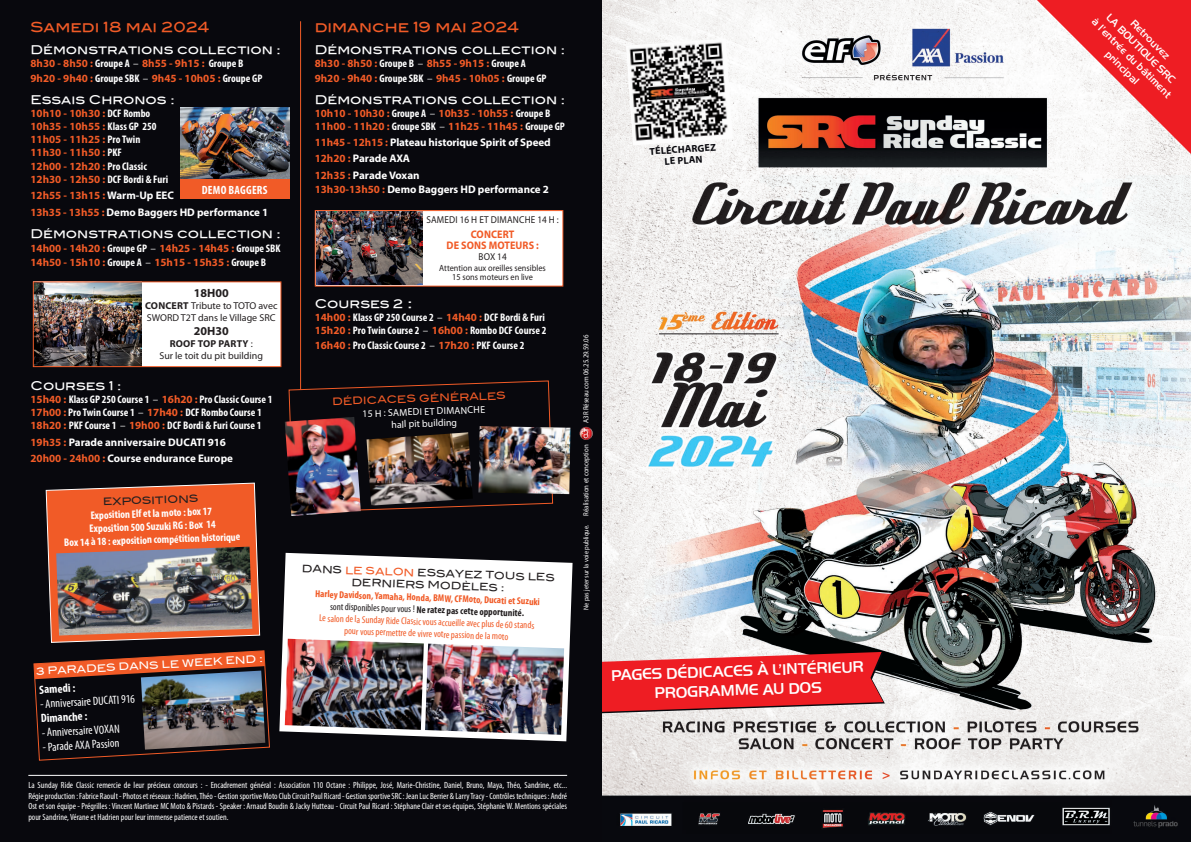
<style>
.page{position:relative;width:1191px;height:842px;background:#fff}
.page>*{position:absolute;margin:0;border:0;box-sizing:border-box;transform-origin:0 0}
.t1{font:500 16px/19.2px "Handel Got D";color:#fff;text-align:center}
.t2{font:14px "Blair Md ITCTT Medium";color:#f15b27}
.t3{font:12px "Blair Md ITCTT Medium";color:#fff}
.t4{font:condensed 12px "Myriad Pro";color:#fff}
.t5{font:700 condensed 12px "Myriad Pro";letter-spacing:.02em;color:#fff}
.t6{font:700 12px "Myriad Pro";letter-spacing:.005em;color:#231f20}
.t7{font:700 11px/13.2px "Myriad Pro";color:#f15b27}
.t8{font:700 condensed 11px/13.2px "Myriad Pro";color:#fff}
.t9{font:700 11px/16.2px "Myriad Pro";letter-spacing:-.005em;color:#fff}
.t10{font:500 11px/13.2px "Handel Got D";color:#fff;text-align:center}
.t11{font:700 11px/11px "Myriad Pro";color:#f15b27;text-align:center;scale:.92 1}
.t12{font:condensed 10px/12px "Myriad Pro";color:#f15b27;text-align:center}
.t13{font:10px/12px "Myriad Pro";color:#231f20}
.t14{font:10px/12px "Blair Md ITCTT Medium";color:#231f20;text-align:center}
.t15{font:10px/12px "Myriad Pro";color:#fff;text-align:center}
.t16{font:10px "Myriad Pro";letter-spacing:.02em;color:#231f20;scale:.92 1}
.t17{font:10px "Blair Md ITCTT Medium";color:#fff}
.t18{font:10px "Blair Md ITCTT Medium";color:#f15b27}
.t19{font:700 10px/11px "Myriad Pro";color:#08080d;text-align:center}
.t20{font:10px "Myriad Pro";color:#231f20;scale:.92 1}
.t21{font:condensed 9px/10.8px "Myriad Pro";color:#fff;text-align:justify}
.t22{font:9px/9px "Myriad Pro";color:#231f20;text-align:center;scale:.92 1}
.t23{font:7.5px "Myriad Pro";color:#fff;scale:.9 1}
.t24{font:7px "Myriad Pro";color:#fff;scale:.9 1}
.s1{font-stretch:condensed;color:#fff}
.s2{font-weight:400;font-stretch:condensed;color:#fff}
.s3{color:#f15b27}
.s4{font-weight:700}
.s5{font-stretch:normal;color:#f15b27}
.s6{font-weight:400}
.s7{font-size:14px}
.s8{color:#231f20}
.s9{font-weight:700;color:#231f20}
</style>
<div class="page">
<img style="left:601px;top:0;width:590px;height:842px">
<svg style="left:601px;top:652px;width:284px;height:61px;background:#e23c41"></svg>
<div style="left:0;top:0;width:601px;height:842px;background:#08080d"></div>
<svg style="left:579px;top:427px;width:14px;height:13px"></svg>
<hr style="left:300px;top:21px;width:1px;height:447px;background:#f15b27">
<hr style="left:28px;top:775px;width:539px;height:1px;background:#fff">
<div style="left:33px;top:282px;width:248px;height:85px;background:#fff"></div>
<img style="left:35px;top:283px;width:107px;height:82px">
<div style="left:33px;top:281px;width:248px;height:86px;border:1px solid #f15b27"></div>
<img style="left:626px;top:39px;width:107px;height:106px">
<div style="left:315px;top:211px;width:248px;height:75px;background:#fff"></div>
<div style="left:315px;top:210px;width:248px;height:77px;border:1px solid #f15b27"></div>
<img style="left:316px;top:211px;width:106px;height:74px">
<svg style="left:45px;top:482px;width:216px;height:161px;background:#cc532a"></svg>
<img style="left:56px;top:547px;width:196px;height:88px">
<svg style="left:279px;top:553px;width:293px;height:188px;background:#dfdfe0"></svg>
<img style="left:425px;top:644px;width:139px;height:91px">
<img style="left:285px;top:639px;width:139px;height:91px">
<svg style="left:288px;top:380px;width:265px;height:131px"></svg>
<img style="left:478px;top:426px;width:92px;height:68px">
<img style="left:366px;top:432px;width:107px;height:74px">
<img style="left:285px;top:417px;width:76px;height:99px">
<svg style="left:33px;top:650px;width:237px;height:111px"></svg>
<img style="left:180px;top:107px;width:109px;height:72px">
<div style="left:180px;top:179px;width:109px;height:20px;background:#f15b27"></div>
<svg style="left:1037px;top:0;width:154px;height:154px"></svg>
<h2 class="t2" style="left:30px;top:15px;width:180px">Samedi 18 mai 2024</h2>
<h3 class="t3" style="left:30px;top:40px;width:252px">Démonstrations collection :</h3>
<p class="t7" style="left:30px;top:56px;width:233px;line-height:14.4px">8h30 - 8h50 : <span class="s1">Groupe A</span> <span class="s2">–</span> 8h55 - 9h15 : <span class="s1">Groupe B<br></span>9h20 - 9h40 : <span class="s1">Groupe SBK</span> <span class="s2">–</span> 9h45 - 10h05 : <span class="s1">Groupe GP</span></p>
<h3 class="t3" style="left:30px;top:89px;width:146px">Essais Chronos :</h3>
<p class="t7" style="left:30px;top:106px;width:139px">10h10 - 10h30 : <span class="s1">DCF Rombo<br></span>10h35 - 10h55 : <span class="s1">Klass GP 250<br></span>11h05 - 11h25 : <span class="s1">Pro Twin<br></span>11h30 - 11h50 : <span class="s1">PKF<br></span>12h00 - 12h20 : <span class="s1">Pro Classic<br></span>12h30 - 12h50 : <span class="s1">DCF Bordi &amp; Furi</span></p>
<p class="t9" style="left:30px;top:186px;width:239px;line-height:17.4px"><span class="s3">12h55 - 13h15 :</span> Warm-Up EEC<br><span class="s3">13h35 - 13h55 :</span> Demo Baggers HD performance 1</p>
<h3 class="t3" style="left:30px;top:224px;width:252px">Démonstrations collection :</h3>
<p class="t7" style="left:30px;top:240px;width:252px;line-height:14.4px">14h00 - 14h20 : <span class="s1">Groupe GP</span> <span class="s2">–</span> 14h25 - 14h45 : <span class="s1">Groupe SBK<br></span>14h50 - 15h10 : <span class="s1">Groupe A</span> <span class="s2">–</span> 15h15 - 15h35 : <span class="s1">Groupe B</span></p>
<h3 class="t5" style="left:202px;top:182px;width:67px">DEMO BAGGERS</h3>
<h3 class="t6" style="left:194px;top:285px;width:37px">18H00</h3>
<p class="t13" style="left:145px;top:299px;width:134px"><span class="s4">CONCERT</span> Tribute to TOTO avec<br>SWORD T2T dans le Village SRC</p>
<h3 class="t6" style="left:194px;top:323px;width:37px">20H30</h3>
<p class="t13" style="left:159px;top:337px;width:105px;text-align:center"><span class="s4">ROOF TOP PARTY</span> :<br>Sur le toit du pit building</p>
<h3 class="t3" style="left:30px;top:376px;width:92px">Courses 1 :</h3>
<p class="t8" style="left:30px;top:392px;width:243px"><span class="s5">15h40 :</span> Klass GP 250 Course 1 <span class="s6">–</span> <span class="s5">16h20 :</span> Pro Classic Course 1<br><span class="s5">17h00 :</span> Pro Twin Course 1 <span class="s6">–</span> <span class="s5">17h40 :</span> DCF Rombo Course 1<br><span class="s5">18h20 :</span> PKF Course 1 <span class="s6">–</span> <span class="s5">19h00 :</span> DCF Bordi &amp; Furi Course 1</p>
<p class="t9" style="left:30px;top:433px;width:204px"><span class="s3">19h35 :</span> Parade anniversaire DUCATI 916<br><span class="s3">20h00 - 24h00 :</span> Course endurance Europe</p>
<p class="t14" style="left:103px;top:495px;width:97px;rotate:-2deg">EXPOSITIONS</p>
<p class="t8" style="left:63px;top:509px;width:178px;text-align:center;rotate:-2deg">Exposition Elf et la moto : box 17<br>Exposition 500 Suzuki RG : Box 14<br>Box 14 à 18 : exposition compétition historique</p>
<p class="t17" style="left:36px;top:663px;width:228px;rotate:-3deg">3 PARADES DANS LE WEEK END :</p>
<h3 class="t5" style="left:39px;top:682px;width:37px;rotate:-3deg">Samedi :</h3>
<h3 class="t4" style="left:40px;top:697px;width:97px;rotate:-3deg">- Anniversaire DUCATI 916</h3>
<h3 class="t5" style="left:41px;top:711px;width:48px;rotate:-3deg">Dimanche :</h3>
<h3 class="t4" style="left:41px;top:725px;width:80px;rotate:-3deg">- Anniversaire VOXAN</h3>
<h3 class="t4" style="left:42px;top:740px;width:78px;rotate:-3deg">- Parade AXA Passion</h3>
<h2 class="t2" style="left:315px;top:15px;width:206px">dimanche 19 mai 2024</h2>
<h3 class="t3" style="left:315px;top:40px;width:252px">Démonstrations collection :</h3>
<p class="t7" style="left:315px;top:56px;width:233px;line-height:14.4px">8h30 - 8h50 : <span class="s1">Groupe B</span> <span class="s2">–</span> 8h55 - 9h15 : <span class="s1">Groupe A<br></span>9h20 - 9h40 : <span class="s1">Groupe SBK</span> <span class="s2">–</span> 9h45 - 10h05 : <span class="s1">Groupe GP</span></p>
<h3 class="t3" style="left:315px;top:89px;width:252px">Démonstrations collection :</h3>
<p class="t7" style="left:315px;top:106px;width:252px">10h10 - 10h30 : <span class="s1">Groupe A</span> <span class="s2">–</span> 10h35 - 10h55 : <span class="s1">Groupe B<br></span>11h00 - 11h20 : <span class="s1">Groupe SBK</span> <span class="s2">–</span> 11h25 - 11h45 : <span class="s1">Groupe GP</span></p>
<p class="t9" style="left:315px;top:134px;width:237px"><span class="s3">11h45 - 12h15 :</span> Plateau historique Spirit of Speed<br><span class="s3">12h20 :</span> Parade AXA<br><span class="s3">12h35 :</span> Parade Voxan</p>
<p class="t9" style="left:315px;top:181px;width:236px"><span class="s3">13h30-13h50 :</span> Demo Baggers HD performance 2</p>
<p class="t16" style="left:426px;top:214px;width:145px">SAMEDI 16 H ET DIMANCHE 14 H :</p>
<p class="t11" style="left:446px;top:229px;width:102px">CONCERT<br>DE SONS MOTEURS :</p>
<p class="t20" style="left:478px;top:251px;width:32px">BOX 14</p>
<p class="t22" style="left:439px;top:264px;width:117px">Attention aux oreilles sensibles<br>15 sons moteurs en live</p>
<h3 class="t3" style="left:315px;top:294px;width:99px">Courses 2 <span class="s7">:</span></h3>
<p class="t8" style="left:315px;top:310px;width:233px"><span class="s5">14h00 :</span> Klass GP 250 Course 2 <span class="s6">–</span> <span class="s5">14h40 :</span> DCF Bordi &amp; Furi<br><span class="s5">15h20 :</span> Pro Twin Course 2 <span class="s6">–</span> <span class="s5">16h00 :</span> Rombo DCF Course 2</p>
<p class="t8" style="left:315px;top:338px;width:211px"><span class="s5">16h40 :</span> Pro Classic Course 2 <span class="s6">–</span> <span class="s5">17h20 :</span> PKF Course 2</p>
<p class="t18" style="left:332px;top:393px;width:175px;rotate:-2deg">DÉDICACES GÉNÉRALES</p>
<p class="t15" style="left:362px;top:407px;width:124px;rotate:-2deg">15 H : SAMEDI ET DIMANCHE hall pit building</p>
<p class="t14" style="left:302px;top:561px;width:254px;rotate:2deg">DANS <span class="s3">LE SALON</span> ESSAYEZ TOUS LES<br>DERNIERS MODÈLES :</p>
<p class="t12" style="left:315px;top:588px;width:226px;rotate:2deg"><span class="s4">Harley Davidson, Yamaha, Honda, BMW, CFMoto, Ducati et Suzuki </span><span class="s8">sont disponibles pour vous !</span> <span class="s9">Ne ratez pas cette opportunité.<br></span>Le salon de la Sunday Ride Classic vous accueille avec plus de 60 stands pour vous permettre de vivre votre passion de la moto</p>
<p class="t21" style="left:28px;top:779px;width:540px">La Sunday Ride Classic remercie de leur précieux concours : - Encadrement général : Association 110 Octane : Philippe, José, Marie-Christine, Daniel, Bruno, Maya, Théo, Sandrine, etc...<br>Régie production : Fabrice Raoult - Photos et réseaux : Hadrien, Théo - Gestion sportive Moto Club Circuit Paul Ricard - Gestion sportive SRC : Jean Luc Berrier &amp; Larry Tracy - Contrôles techniques : André Ost et son équipe - Prégrilles : Vincent Martinez MC Moto &amp; Pistards - Speaker : Arnaud Boudin &amp; Jacky Hutteau - Circuit Paul Ricard : Stéphane Clair et ses équipes, Stéphanie W. Mentions spéciales pour Sandrine, Vérane et Hadrien pour leur immense patience et soutien.</p>
<p class="t23" style="left:581px;top:423px;width:99px;rotate:-90deg">A3R Réseau com 06.25.29.59.06</p>
<p class="t23" style="left:581px;top:515px;width:80px;rotate:-90deg">Réalisation et conception</p>
<p class="t24" style="left:582px;top:610px;width:96px;rotate:-90deg">Ne pas jeter sur la voie publique.</p>
<p class="t19" style="left:649px;top:146px;width:68px;rotate:-4deg">TÉLÉCHARGEZ<br>LE PLAN</p>
<h1 class="t1" style="left:611px;top:666px;width:254px;rotate:-2deg">PAGES DÉDICACES À L’INTÉRIEUR<br>PROGRAMME AU DOS</h1>
<p class="t10" style="left:1116px;top:-3px;width:109px;rotate:45deg">Retrouvez<br>LA BOUTIQUE SRC<br>à l’entrée du bâtiment principal</p>
</div>
